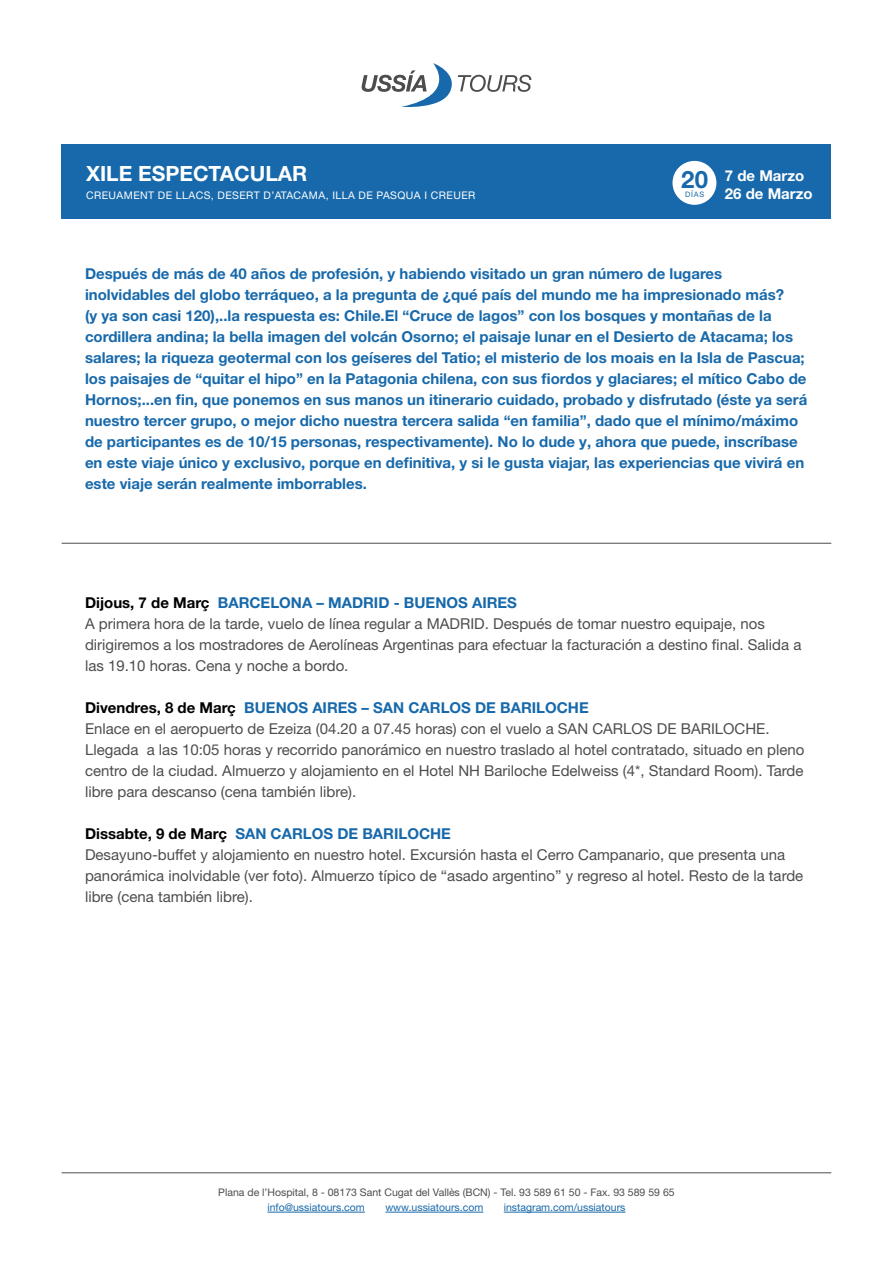
<style>
.page{position:relative;width:893px;height:1263px;background:#fff}
.page>*{position:absolute;margin:0;border:0;box-sizing:border-box;transform-origin:0 0}
.t1{font:700 24px "Helvetica Neue LT Pro";color:#1769ab}
.t2{font:700 21px "Helvetica Neue LT Pro";color:#fff}
.t3{font:700 15px/21px "Helvetica Neue LT Pro";color:#1769ab}
.t4{font:15px/21px "Helvetica Neue LT Pro";color:#4d4d4d}
.t5{font:700 15px/18px "Helvetica Neue LT Pro";color:#fff}
.t6{font:10.5px "Helvetica Neue LT Pro";color:#4d4d4d}
.t7{font:10.5px "Helvetica Neue LT Pro";color:#1769ab}
.t8{font:10.5px "Helvetica Neue LT Pro";letter-spacing:.04em;color:#fff}
.t9{font:7.5px "Helvetica Neue LT Pro";color:#1769ab}
.s1{font-weight:700;color:#000}
.s2{font-weight:700;color:#1769ab}
</style>
<div class="page">
<hr style="left:267px;top:1212px;width:98px;height:1px;background:#1769ab">
<hr style="left:385px;top:1212px;width:98px;height:1px;background:#1769ab">
<hr style="left:504px;top:1212px;width:121px;height:1px;background:#1769ab">
<hr style="left:62px;top:1172px;width:769px;height:1px;background:#4d4d4d">
<div style="left:62px;top:145px;width:769px;height:74px;background:#1769ab"></div>
<svg style="left:362px;top:63px;width:169px;height:44px"></svg>
<div style="left:672px;top:161px;width:44px;height:44px;background:#fff;border-radius:50%"></div>
<hr style="left:62px;top:543px;width:769px;height:1px;background:#4d4d4d">
<h2 class="t2" style="left:86px;top:160px;width:223px">XILE ESPECTACULAR</h2>
<p class="t8" style="left:86px;top:189px;width:391px">CREUAMENT DE LLACS, DESERT D’ATACAMA, ILLA DE PASQUA I CREUER</p>
<h1 class="t1" style="left:681px;top:165px;width:29px">20</h1>
<p class="t9" style="left:685px;top:190px;width:21px">DÍAS</p>
<p class="t5" style="left:725px;top:166px;width:89px">7 de Marzo<br>26 de Marzo</p>
<p class="t3" style="left:85px;top:263px;width:724px">Después de más de 40 años de profesión, y habiendo visitado un gran número de lugares inolvidables del globo terráqueo, a la pregunta de ¿qué país del mundo me ha impresionado más?<br>(y ya son casi 120),..la respuesta es: Chile.El “Cruce de lagos” con los bosques y montañas de la cordillera andina; la bella imagen del volcán Osorno; el paisaje lunar en el Desierto de Atacama; los salares; la riqueza geotermal con los geíseres del Tatio; el misterio de los moais en la Isla de Pascua; los paisajes de “quitar el hipo” en la Patagonia chilena, con sus fiordos y glaciares; el mítico Cabo de Hornos;...en fin, que ponemos en sus manos un itinerario cuidado, probado y disfrutado (éste ya será nuestro tercer grupo, o mejor dicho nuestra tercera salida “en familia”, dado que el mínimo/máximo de participantes es de 10/15 personas, respectivamente). No lo dude y, ahora que puede, inscríbase en este viaje único y exclusivo, porque en definitiva, y si le gusta viajar, las experiencias que vivirá en este viaje serán realmente imborrables.</p>
<p class="t4" style="left:85px;top:592px;width:718px"><span class="s1">Dijous, 7 de Març</span> <span class="s2">BARCELONA – MADRID - BUENOS AIRES<br></span>A primera hora de la tarde, vuelo de línea regular a MADRID. Después de tomar nuestro equipaje, nos dirigiremos a los mostradores de Aerolíneas Argentinas para efectuar la facturación a destino final. Salida a las 19.10 horas. Cena y noche a bordo.</p>
<p class="t4" style="left:85px;top:697px;width:721px"><span class="s1">Divendres, 8 de Març</span> <span class="s2">BUENOS AIRES – SAN CARLOS DE BARILOCHE<br></span>Enlace en el aeropuerto de Ezeiza (04.20 a 07.45 horas) con el vuelo a SAN CARLOS DE BARILOCHE.<br>Llegada a las 10:05 horas y recorrido panorámico en nuestro traslado al hotel contratado, situado en pleno centro de la ciudad. Almuerzo y alojamiento en el Hotel NH Bariloche Edelweiss (4*, Standard Room). Tarde libre para descanso (cena también libre).</p>
<p class="t4" style="left:85px;top:823px;width:720px"><span class="s1">Dissabte, 9 de Març</span> <span class="s2">SAN CARLOS DE BARILOCHE<br></span>Desayuno-buffet y alojamiento en nuestro hotel. Excursión hasta el Cerro Campanario, que presenta una panorámica inolvidable (ver foto). Almuerzo típico de “asado argentino” y regreso al hotel. Resto de la tarde libre (cena también libre).</p>
<p class="t6" style="left:218px;top:1186px;width:458px">Plana de l’Hospital, 8 - 08173 Sant Cugat del Vallès (BCN) - Tel. 93 589 61 50 - Fax. 93 589 59 65</p>
<p class="t7" style="left:267px;top:1201px;width:99px">info@ussiatours.com</p>
<p class="t7" style="left:385px;top:1201px;width:99px">www.ussiatours.com</p>
<p class="t7" style="left:504px;top:1201px;width:123px">instagram.com/ussiatours</p>
</div>
